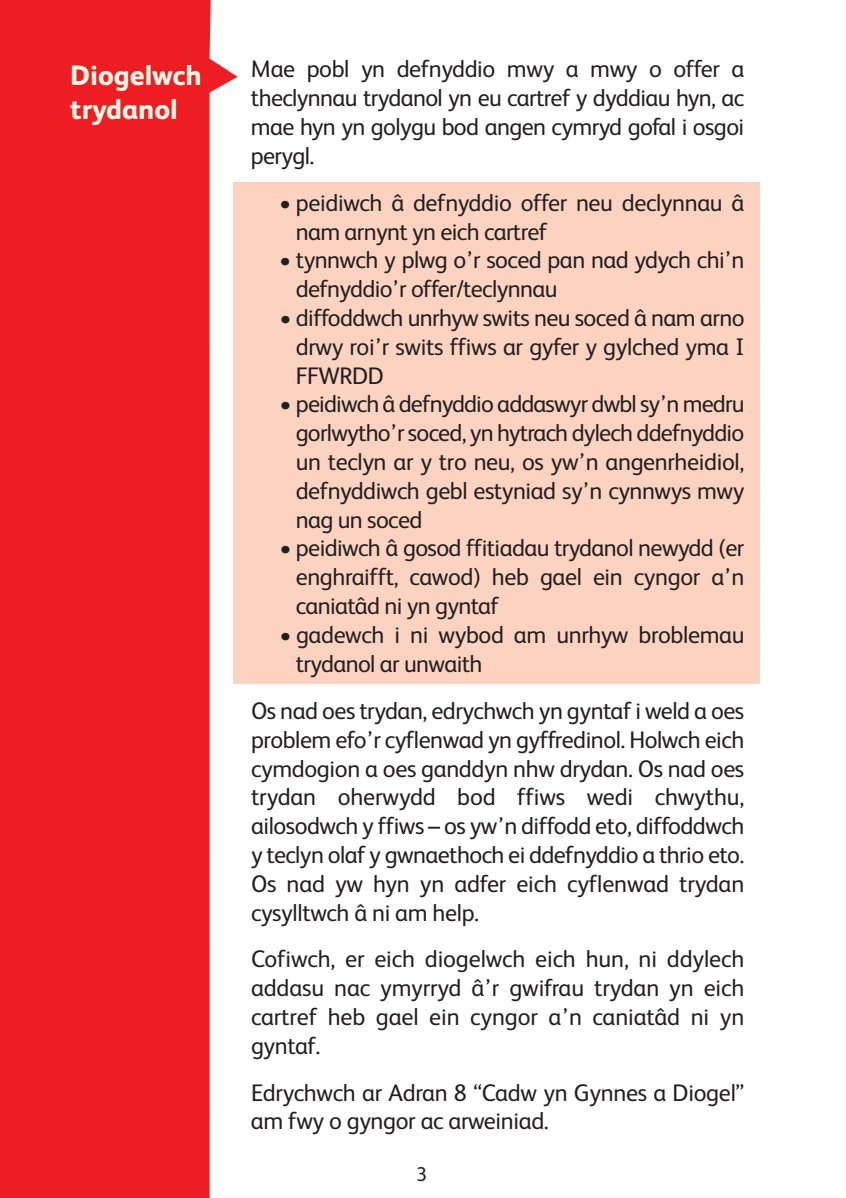
<style>
.page{position:relative;width:846px;height:1198px;background:#fff}
.page>*{position:absolute;margin:0;border:0;box-sizing:border-box;transform-origin:0 0}
.t1{font:800 28px/33.6px "FS Albert";color:#f6f7e3}
.t2{font:24px/28.8px "FS Albert";letter-spacing:-.015em;color:#231f20;text-align:justify}
.t3{font:20px "FS Albert";color:#231f20}
</style>
<div class="page">
<div style="left:233px;top:182px;width:526px;height:502px;background:#fcd2c0"></div>
<svg style="left:0;top:0;width:237px;height:1198px;background:#ef363b"></svg>
<p class="t1" style="left:70px;top:61px;width:133px">Diogelwch trydanol</p>
<p class="t2" style="left:251px;top:57px;width:495px">Mae pobl yn defnyddio mwy a mwy o offer a theclynnau trydanol yn eu cartref y dyddiau hyn, ac mae hyn yn golygu bod angen cymryd gofal i osgoi perygl.</p>
<p class="t2" style="left:296px;top:191px;width:450px;text-indent:-16px">• peidiwch â defnyddio offer neu declynnau â nam arnynt yn eich cartref</p>
<p class="t2" style="left:296px;top:248px;width:450px;text-indent:-16px">• tynnwch y plwg o’r soced pan nad ydych chi’n defnyddio’r offer/teclynnau</p>
<p class="t2" style="left:296px;top:306px;width:450px;text-indent:-16px">• diffoddwch unrhyw swits neu soced â nam arno drwy roi’r swits ffiws ar gyfer y gylched yma I FFWRDD</p>
<p class="t2" style="left:296px;top:392px;width:450px;text-indent:-16px">• peidiwch â defnyddio addaswyr dwbl sy’n medru gorlwytho’r soced, yn hytrach dylech ddefnyddio un teclyn ar y tro neu, os yw’n angenrheidiol, defnyddiwch gebl estyniad sy’n cynnwys mwy nag un soced</p>
<p class="t2" style="left:296px;top:536px;width:450px;text-indent:-16px">• peidiwch â gosod ffitiadau trydanol newydd (er enghraifft, cawod) heb gael ein cyngor a’n caniatâd ni yn gyntaf</p>
<p class="t2" style="left:296px;top:623px;width:450px;text-indent:-16px">• gadewch i ni wybod am unrhyw broblemau trydanol ar unwaith</p>
<p class="t2" style="left:251px;top:699px;width:495px">Os nad oes trydan, edrychwch yn gyntaf i weld a oes problem efo’r cyflenwad yn gyffredinol. Holwch eich cymdogion a oes ganddyn nhw drydan. Os nad oes trydan oherwydd bod ffiws wedi chwythu, ailosodwch y ffiws – os yw’n diffodd eto, diffoddwch y teclyn olaf y gwnaethoch ei ddefnyddio a thrio eto.<br>Os nad yw hyn yn adfer eich cyflenwad trydan cysylltwch â ni am help.</p>
<p class="t2" style="left:251px;top:947px;width:495px">Cofiwch, er eich diogelwch eich hun, ni ddylech addasu nac ymyrryd â’r gwifrau trydan yn eich cartref heb gael ein cyngor a’n caniatâd ni yn gyntaf.</p>
<p class="t2" style="left:251px;top:1080px;width:495px">Edrychwch ar Adran 8 “Cadw yn Gynnes a Diogel” am fwy o gyngor ac arweiniad.</p>
<p class="t3" style="left:416px;top:1167px;width:12px">3</p>
</div>
